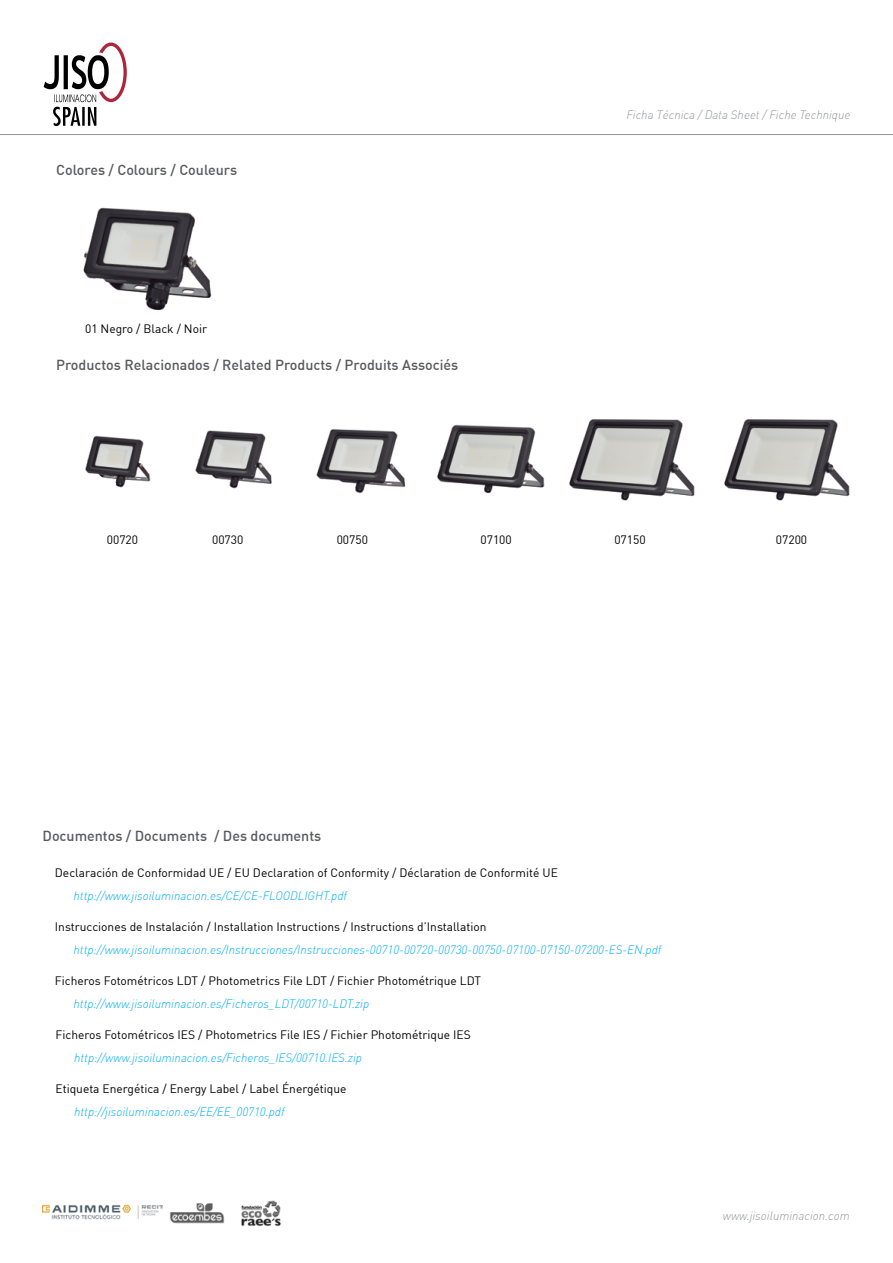
<style>
.page{position:relative;width:893px;height:1263px;background:#fff}
.page>*{position:absolute;margin:0;border:0;box-sizing:border-box;transform-origin:0 0}
.t1{font:500 14.25px "DIN";color:#58595b}
.t2{font:12px "DIN";color:#000}
.t3{font:italic 300 12px "DIN";color:#00aeef}
.t4{font:italic 300 12px "DIN";color:#939598}
</style>
<div class="page">
<hr style="left:0;top:134px;width:893px;height:1px;background:#939598">
<img style="left:169px;top:1203px;width:56px;height:21px">
<img style="left:241px;top:1200px;width:40px;height:26px">
<img style="left:43px;top:1204px;width:120px;height:16px">
<img style="left:83px;top:207px;width:129px;height:104px">
<img style="left:85px;top:435px;width:66px;height:53px">
<img style="left:195px;top:430px;width:77px;height:59px">
<img style="left:316px;top:429px;width:90px;height:65px">
<img style="left:569px;top:419px;width:126px;height:82px">
<img style="left:437px;top:424px;width:108px;height:70px">
<img style="left:724px;top:419px;width:126px;height:82px">
<svg style="left:44px;top:43px;width:83px;height:83px"></svg>
<p class="t1" style="left:56px;top:161px;width:182px">Colores / Colours / Couleurs</p>
<p class="t2" style="left:85px;top:321px;width:124px">01 Negro / Black / Noir</p>
<p class="t1" style="left:56px;top:356px;width:404px">Productos Relacionados / Related Products / Produits Associés</p>
<p class="t4" style="left:626px;top:107px;width:226px">Ficha Técnica / Data Sheet / Fiche Technique</p>
<p class="t2" style="left:107px;top:532px;width:33px">00720</p>
<p class="t2" style="left:212px;top:532px;width:33px">00730</p>
<p class="t2" style="left:337px;top:532px;width:33px">00750</p>
<p class="t2" style="left:480px;top:532px;width:33px">07100</p>
<p class="t2" style="left:614px;top:532px;width:33px">07150</p>
<p class="t2" style="left:776px;top:532px;width:33px">07200</p>
<p class="t1" style="left:43px;top:827px;width:280px">Documentos / Documents / Des documents</p>
<p class="t2" style="left:55px;top:865px;width:504px">Declaración de Conformidad UE / EU Declaration of Conformity / Déclaration de Conformité UE</p>
<p class="t3" style="left:74px;top:888px;width:275px">http://www.jisoiluminacion.es/CE/CE-FLOODLIGHT.pdf</p>
<p class="t2" style="left:55px;top:919px;width:433px">Instrucciones de Instalación / Installation Instructions / Instructions d’Installation</p>
<p class="t3" style="left:74px;top:942px;width:589px">http://www.jisoiluminacion.es/Instrucciones/Instrucciones-00710-00720-00730-00750-07100-07150-07200-ES-EN.pdf</p>
<p class="t2" style="left:55px;top:973px;width:428px">Ficheros Fotométricos LDT / Photometrics File LDT / Fichier Photométrique LDT</p>
<p class="t3" style="left:74px;top:996px;width:297px">http://www.jisoiluminacion.es/Ficheros_LDT/00710-LDT.zip</p>
<p class="t2" style="left:56px;top:1027px;width:417px">Ficheros Fotométricos IES / Photometrics File IES / Fichier Photométrique IES</p>
<p class="t3" style="left:74px;top:1050px;width:289px">http://www.jisoiluminacion.es/Ficheros_IES/00710.IES.zip</p>
<p class="t2" style="left:56px;top:1081px;width:293px">Etiqueta Energética / Energy Label / Label Énergétique</p>
<p class="t3" style="left:74px;top:1104px;width:212px">http://jisoiluminacion.es/EE/EE_00710.pdf</p>
<p class="t4" style="left:723px;top:1208px;width:128px">www.jisoiluminacion.com</p>
</div>
